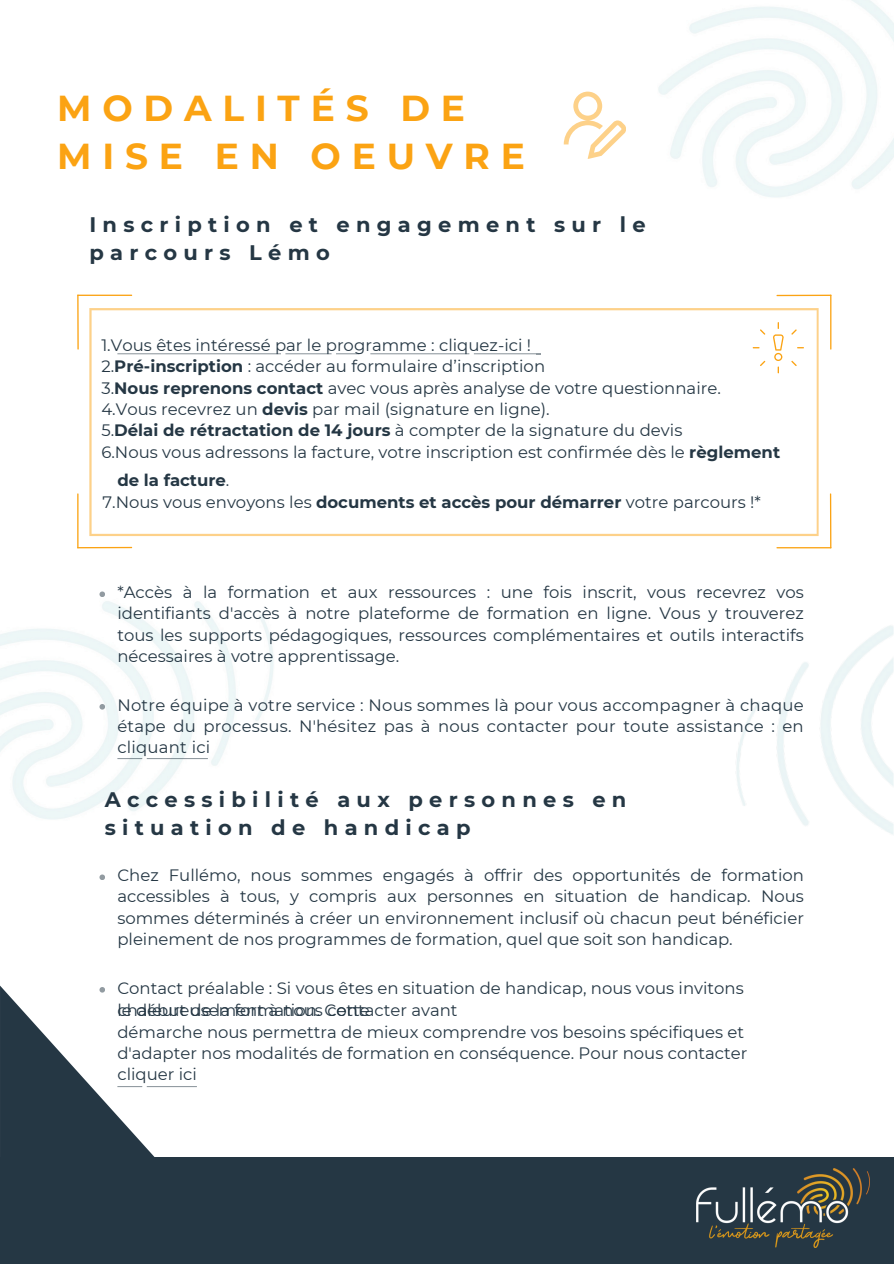
<style>
.page{position:relative;width:894px;height:1264px;background:#fff}
.page>*{position:absolute;margin:0;border:0;box-sizing:border-box;transform-origin:0 0}
.t1{font:700 36px/48.3px "Montserrat";letter-spacing:.3em;color:#fba313}
.t2{font:700 21px/28.2px "Montserrat";letter-spacing:.3em;color:#253744}
.t3{font:16.5px/21.3px "Montserrat";color:#253744;text-align:justify}
.t4{font:700 16.5px "Montserrat";color:#253744}
.s1{font-weight:700}
.s2{font-weight:400}
</style>
<div class="page">
<svg style="left:563px;top:92px;width:63px;height:67px"></svg>
<svg style="left:89px;top:308px;width:729px;height:228px"></svg>
<svg style="left:117px;top:353px;width:423px;height:1px"></svg>
<img style="left:736px;top:625px;width:157px;height:210px">
<svg style="left:99px;top:591px;width:6px;height:6px"></svg>
<svg style="left:99px;top:704px;width:6px;height:5px"></svg>
<svg style="left:99px;top:874px;width:6px;height:6px"></svg>
<svg style="left:117px;top:758px;width:91px;height:1px"></svg>
<hr style="left:77px;top:294px;width:55px;height:2px;background:#fba313">
<hr style="left:77px;top:294px;width:2px;height:55px;background:#fba313">
<svg style="left:772px;top:322px;width:11px;height:51px"></svg>
<svg style="left:791px;top:361px;width:5px;height:5px"></svg>
<svg style="left:759px;top:329px;width:6px;height:6px"></svg>
<svg style="left:759px;top:361px;width:6px;height:5px"></svg>
<svg style="left:791px;top:329px;width:5px;height:6px"></svg>
<hr style="left:77px;top:493px;width:1px;height:55px;background:#fba313">
<hr style="left:77px;top:547px;width:55px;height:1px;background:#fba313">
<hr style="left:776px;top:547px;width:55px;height:1px;background:#fba313">
<hr style="left:829px;top:493px;width:2px;height:55px;background:#fba313">
<svg style="left:0;top:985px;width:197px;height:172px"></svg>
<div style="left:0;top:1157px;width:893px;height:106px;background:#253744"></div>
<hr style="left:829px;top:294px;width:2px;height:55px;background:#fba313">
<hr style="left:776px;top:294px;width:55px;height:2px;background:#fba313">
<img style="left:696px;top:1168px;width:173px;height:79px">
<p class="t1" style="left:57px;top:83px;width:469px">MODALITÉS DE<br>MISE EN OEUVRE</p>
<p class="t2" style="left:89px;top:210px;width:557px">Inscription et engagement sur le parcours Lémo</p>
<p class="t3" style="left:101px;top:334px;width:680px;text-align:left">1.Vous êtes intéressé par le programme : cliquez-ici !<br>2.<span class="s1">Pré-inscription</span> : accéder au formulaire d’inscription<br>3.<span class="s1">Nous reprenons contact</span> avec vous après analyse de votre questionnaire.<br>4.Vous recevrez un <span class="s1">devis</span> par mail (signature en ligne).<br>5.<span class="s1">Délai de rétractation de 14 jours</span> à compter de la signature du devis<br>6.Nous vous adressons la facture, votre inscription est confirmée dès le <span class="s1">règlement</span></p>
<p class="t4" style="left:117px;top:470px;width:113px">de la facture<span class="s2">.</span></p>
<p class="t3" style="left:102px;top:492px;width:659px">7.Nous vous envoyons les <span class="s1">documents et accès pour démarrer</span> votre parcours !*</p>
<h2 class="t3" style="left:117px;top:581px;width:687px">*Accès à la formation et aux ressources : une fois inscrit, vous recevrez vos identifiants d'accès à notre plateforme de formation en ligne. Vous y trouverez tous les supports pédagogiques, ressources complémentaires et outils interactifs nécessaires à votre apprentissage.</h2>
<p class="t3" style="left:117px;top:694px;width:687px">Notre équipe à votre service : Nous sommes là pour vous accompagner à chaque étape du processus. N'hésitez pas à nous contacter pour toute assistance : en cliquant ici</p>
<p class="t2" style="left:105px;top:785px;width:523px">Accessibilité aux personnes en situation de handicap</p>
<p class="t3" style="left:117px;top:864px;width:687px">Chez Fullémo, nous sommes engagés à offrir des opportunités de formation accessibles à tous, y compris aux personnes en situation de handicap. Nous sommes déterminés à créer un environnement inclusif où chacun peut bénéficier pleinement de nos programmes de formation, quel que soit son handicap.</p>
<p class="t3" style="left:117px;top:977px;width:627px">Contact préalable : Si vous êtes en situation de handicap, nous vous invitons</p>
<p class="t3" style="left:117px;top:999px;width:178px">chdébut dsement à n</p>
<h2 class="t3" style="left:117px;top:999px;width:341px">le aleureue la formatious cetttacter avant</h2>
<h2 class="t3" style="left:117px;top:999px;width:631px;text-align:left;text-indent:188px">n. Cone<br>démarche nous permettra de mieux comprendre vos besoins spécifiques et d'adapter nos modalités de formation en conséquence. Pour nous contacter cliquer ici</h2>
</div>
